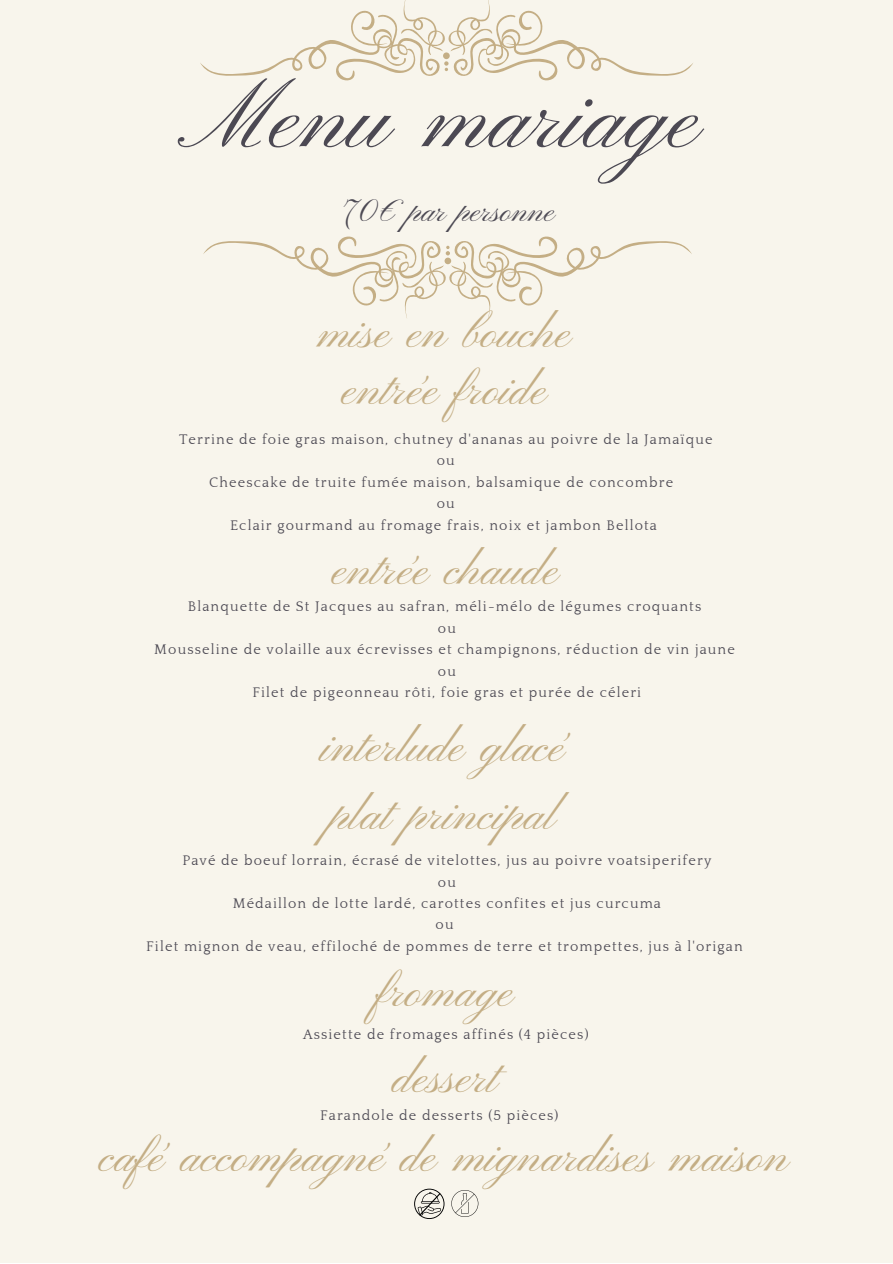
<style>
.page{position:relative;width:893px;height:1264px;background:#fff}
.page>*{position:absolute;margin:0;border:0;box-sizing:border-box;transform-origin:0 0}
.t1{font:94.95px "Pinyon Script";color:#4c4953}
.t2{font:47.4px "Pinyon Script";color:#c4ae85}
.t3{font:31.8px "Pinyon Script";color:#4c4953}
.t4{font:14.25px "Quattrocento";letter-spacing:.08em;color:#4c4953}
</style>
<div class="page">
<div style="left:0;top:0;width:892px;height:1262px;background:#f8f5ec"></div>
<svg style="left:200px;top:0;width:493px;height:81px"></svg>
<svg style="left:203px;top:236px;width:489px;height:82px"></svg>
<svg style="left:451px;top:1190px;width:27px;height:26px"></svg>
<svg style="left:414px;top:1188px;width:30px;height:30px"></svg>
<p class="t1" style="left:192px;top:65px;width:512px">Menu mariage</p>
<p class="t3" style="left:339px;top:194px;width:218px">70€ par personne</p>
<p class="t2" style="left:319px;top:306px;width:255px">mise en bouche</p>
<p class="t2" style="left:343px;top:363px;width:207px">entrée froide</p>
<p class="t4" style="left:179px;top:431px;width:535px">Terrine de foie gras maison, chutney d'ananas au poivre de la Jamaïque</p>
<p class="t4" style="left:437px;top:453px;width:19px">ou</p>
<p class="t4" style="left:209px;top:474px;width:465px">Cheescake de truite fumée maison, balsamique de concombre</p>
<p class="t4" style="left:437px;top:496px;width:19px">ou</p>
<p class="t4" style="left:230px;top:517px;width:428px">Eclair gourmand au fromage frais, noix et jambon Bellota</p>
<p class="t2" style="left:333px;top:543px;width:228px">entrée chaude</p>
<p class="t4" style="left:188px;top:599px;width:515px">Blanquette de St Jacques au safran, méli-mélo de légumes croquants</p>
<p class="t4" style="left:438px;top:621px;width:19px">ou</p>
<p class="t4" style="left:154px;top:642px;width:582px">Mousseline de volaille aux écrevisses et champignons, réduction de vin jaune</p>
<p class="t4" style="left:438px;top:663px;width:19px">ou</p>
<p class="t4" style="left:252px;top:685px;width:390px">Filet de pigeonneau rôti, foie gras et purée de céleri</p>
<p class="t2" style="left:323px;top:719px;width:245px">interlude glacé</p>
<p class="t2" style="left:332px;top:787px;width:227px">plat principal</p>
<p class="t4" style="left:182px;top:853px;width:530px">Pavé de boeuf lorrain, écrasé de vitelottes, jus au poivre voatsiperifery</p>
<p class="t4" style="left:438px;top:874px;width:19px">ou</p>
<p class="t4" style="left:233px;top:895px;width:430px">Médaillon de lotte lardé, carottes confites et jus curcuma</p>
<p class="t4" style="left:435px;top:917px;width:19px">ou</p>
<p class="t4" style="left:146px;top:938px;width:598px">Filet mignon de veau, effiloché de pommes de terre et trompettes, jus à l'origan</p>
<p class="t2" style="left:378px;top:964px;width:138px">fromage</p>
<p class="t4" style="left:303px;top:1027px;width:287px">Assiette de fromages affinés (4 pièces)</p>
<p class="t2" style="left:394px;top:1051px;width:106px">dessert</p>
<p class="t4" style="left:320px;top:1107px;width:240px">Farandole de desserts (5 pièces)</p>
<p class="t2" style="left:101px;top:1129px;width:690px">café accompagné de mignardises maison</p>
</div>
